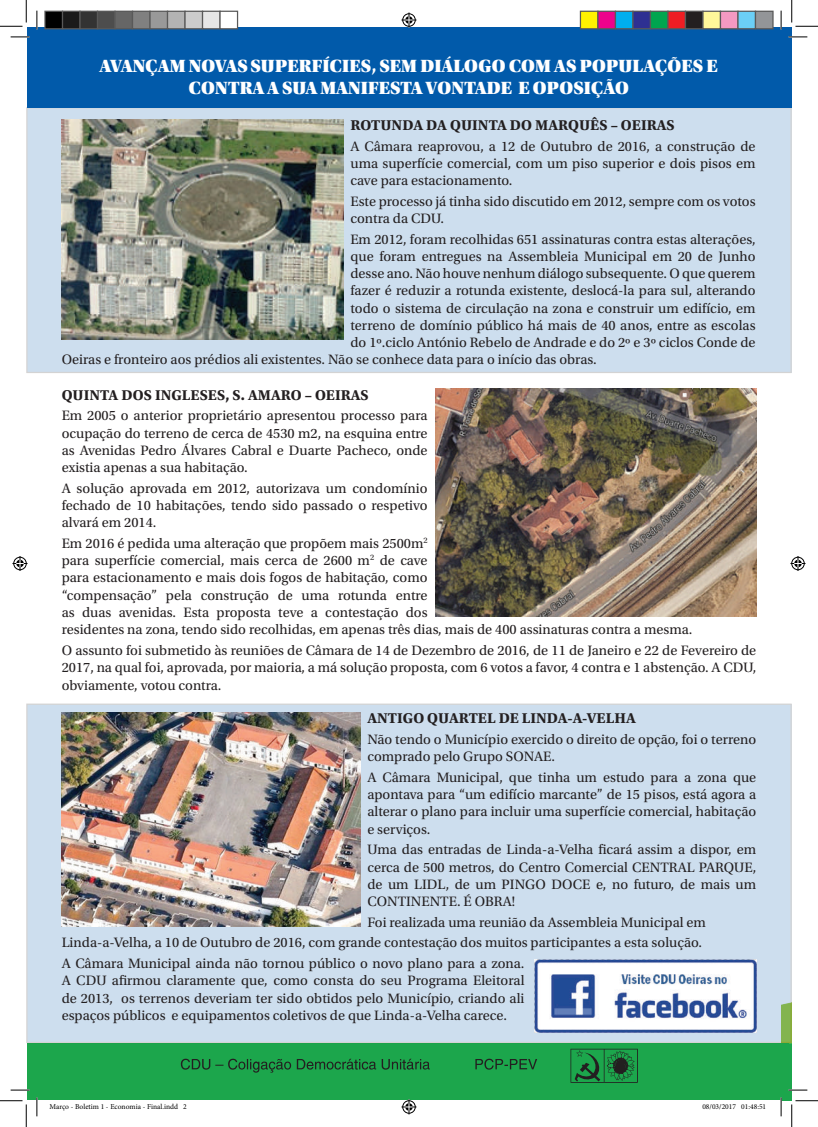
<style>
.page{position:relative;width:818px;height:1127px;background:#fff}
.page>*{position:absolute;margin:0;border:0;box-sizing:border-box;transform-origin:0 0}
.t1{font:18.75px/22.4px "Utopia Std Black Headline";letter-spacing:.01em;color:#fff;text-align:center}
.t2{font:15px "Utopia Std Bold Capt";color:#231f20}
.t3{font:14.38px/17.2px "Utopia Std";color:#231f20;text-align:justify}
.t4{font:7.5px "Minion Pro";color:#000}
</style>
<div class="page">
<img style="left:781px;top:1042px;width:11px;height:58px">
<div style="left:27px;top:1043px;width:761px;height:56px;background:#1ca64c"></div>
<hr style="left:180px;top:1097px;width:458px;height:1px;background:#231f20">
<svg style="left:570px;top:1048px;width:68px;height:34px"></svg>
<div style="left:27px;top:704px;width:764px;height:338px;background:#cddeee"></div>
<div style="left:27px;top:108px;width:764px;height:264px;background:#cddeee"></div>
<div style="left:27px;top:27px;width:764px;height:80px;background:#015aaa"></div>
<img style="left:62px;top:119px;width:281px;height:220px">
<img style="left:535px;top:959px;width:221px;height:73px">
<img style="left:62px;top:712px;width:298px;height:214px">
<img style="left:436px;top:388px;width:320px;height:228px">
<svg style="left:11px;top:36px;width:18px;height:2px"></svg>
<svg style="left:788px;top:36px;width:19px;height:2px"></svg>
<svg style="left:11px;top:1089px;width:18px;height:1px"></svg>
<svg style="left:788px;top:1088px;width:19px;height:2px"></svg>
<svg style="left:36px;top:11px;width:2px;height:18px"></svg>
<svg style="left:36px;top:1097px;width:2px;height:18px"></svg>
<svg style="left:780px;top:11px;width:2px;height:18px"></svg>
<svg style="left:780px;top:1097px;width:2px;height:18px"></svg>
<svg style="left:0;top:0;width:27px;height:27px"></svg>
<svg style="left:0;top:1100px;width:27px;height:26px"></svg>
<svg style="left:791px;top:0;width:27px;height:27px"></svg>
<svg style="left:791px;top:1100px;width:27px;height:26px"></svg>
<svg style="left:401px;top:13px;width:15px;height:15px"></svg>
<svg style="left:13px;top:556px;width:15px;height:15px"></svg>
<svg style="left:790px;top:556px;width:15px;height:15px"></svg>
<div style="left:45px;top:11px;width:18px;height:18px;background:#000"></div>
<div style="left:44px;top:11px;width:19px;height:18px;border:1px solid #595959"></div>
<div style="left:63px;top:11px;width:17px;height:18px;background:#1a1a1a"></div>
<div style="left:62px;top:11px;width:19px;height:18px;border:1px solid #595959"></div>
<div style="left:80px;top:11px;width:18px;height:18px;background:#333"></div>
<div style="left:79px;top:11px;width:19px;height:18px;border:1px solid #595959"></div>
<div style="left:98px;top:11px;width:17px;height:18px;background:#4d4d4d"></div>
<div style="left:97px;top:11px;width:19px;height:18px;border:1px solid #595959"></div>
<div style="left:115px;top:11px;width:18px;height:18px;background:#666"></div>
<div style="left:114px;top:11px;width:19px;height:18px;border:1px solid #595959"></div>
<div style="left:133px;top:11px;width:17px;height:18px;background:#808080"></div>
<div style="left:132px;top:11px;width:19px;height:18px;border:1px solid #595959"></div>
<div style="left:150px;top:11px;width:18px;height:18px;background:#999"></div>
<div style="left:149px;top:11px;width:19px;height:18px;border:1px solid #595959"></div>
<div style="left:168px;top:11px;width:17px;height:18px;background:#b3b3b3"></div>
<div style="left:167px;top:11px;width:19px;height:18px;border:1px solid #595959"></div>
<div style="left:185px;top:11px;width:18px;height:18px;background:#ccc"></div>
<div style="left:184px;top:11px;width:19px;height:18px;border:1px solid #595959"></div>
<div style="left:203px;top:11px;width:17px;height:18px;background:#e6e6e6"></div>
<div style="left:202px;top:11px;width:19px;height:18px;border:1px solid #595959"></div>
<div style="left:219px;top:11px;width:19px;height:18px;border:1px solid #595959"></div>
<div style="left:580px;top:11px;width:18px;height:18px;background:#fff101"></div>
<div style="left:580px;top:11px;width:18px;height:18px;border:1px solid #595959"></div>
<div style="left:598px;top:11px;width:17px;height:18px;background:#ed028c"></div>
<div style="left:597px;top:11px;width:19px;height:18px;border:1px solid #595959"></div>
<div style="left:615px;top:11px;width:18px;height:18px;background:#00aeef"></div>
<div style="left:615px;top:11px;width:18px;height:18px;border:1px solid #595959"></div>
<div style="left:633px;top:11px;width:17px;height:18px;background:#2e3092"></div>
<div style="left:632px;top:11px;width:19px;height:18px;border:1px solid #595959"></div>
<div style="left:650px;top:11px;width:18px;height:18px;background:#00a54f"></div>
<div style="left:650px;top:11px;width:18px;height:18px;border:1px solid #595959"></div>
<div style="left:668px;top:11px;width:17px;height:18px;background:#ee1d23"></div>
<div style="left:667px;top:11px;width:19px;height:18px;border:1px solid #595959"></div>
<div style="left:685px;top:11px;width:18px;height:18px;background:#231f20"></div>
<div style="left:685px;top:11px;width:18px;height:18px;border:1px solid #595959"></div>
<div style="left:703px;top:11px;width:17px;height:18px;background:#fff79a"></div>
<div style="left:702px;top:11px;width:19px;height:18px;border:1px solid #595959"></div>
<div style="left:720px;top:11px;width:18px;height:18px;background:#f499c2"></div>
<div style="left:720px;top:11px;width:18px;height:18px;border:1px solid #595959"></div>
<div style="left:738px;top:11px;width:17px;height:18px;background:#6bcff6"></div>
<div style="left:737px;top:11px;width:19px;height:18px;border:1px solid #595959"></div>
<div style="left:755px;top:11px;width:18px;height:18px;background:#939598"></div>
<div style="left:755px;top:11px;width:18px;height:18px;border:1px solid #595959"></div>
<svg style="left:49px;top:1058px;width:488px;height:57px"></svg>
<h1 class="t1" style="left:100px;top:55px;width:619px">AVANÇAM NOVAS SUPERFÍCIES, SEM DIÁLOGO COM AS POPULAÇÕES E<br>CONTRA A SUA MANIFESTA VONTADE E OPOSIÇÃO</h1>
<p class="t2" style="left:350px;top:116px;width:326px">ROTUNDA DA QUINTA DO MARQUÊS – OEIRAS</p>
<p class="t3" style="left:350px;top:138px;width:407px">A Câmara reaprovou, a 12 de Outubro de 2016, a construção de uma superfície comercial, com um piso superior e dois pisos em cave para estacionamento.</p>
<p class="t3" style="left:350px;top:193px;width:407px">Este processo já tinha sido discutido em 2012, sempre com os votos contra da CDU.</p>
<p class="t3" style="left:350px;top:231px;width:407px">Em 2012, foram recolhidas 651 assinaturas contra estas alterações,</p>
<p class="t3" style="left:350px;top:248px;width:406px">que foram entregues na Assembleia Municipal em 20 de Junho</p>
<p class="t3" style="left:350px;top:265px;width:407px">desse ano. Não houve nenhum diálogo subsequente. O que querem</p>
<p class="t3" style="left:350px;top:282px;width:407px">fazer é reduzir a rotunda existente, deslocá-la para sul, alterando</p>
<p class="t3" style="left:350px;top:299px;width:407px">todo o sistema de circulação na zona e construir um edifício, em</p>
<p class="t3" style="left:350px;top:317px;width:407px">terreno de domínio público há mais de 40 anos, entre as escolas</p>
<p class="t3" style="left:350px;top:334px;width:406px">do 1º.ciclo António Rebelo de Andrade e do 2º e 3º ciclos Conde de</p>
<p class="t3" style="left:62px;top:351px;width:537px">Oeiras e fronteiro aos prédios ali existentes. Não se conhece data para o início das obras.</p>
<p class="t2" style="left:62px;top:386px;width:308px">QUINTA DOS INGLESES, S. AMARO – OEIRAS</p>
<p class="t3" style="left:62px;top:407px;width:367px">Em 2005 o anterior proprietário apresentou processo para ocupação do terreno de cerca de 4530 m2, na esquina entre as Avenidas Pedro Álvares Cabral e Duarte Pacheco, onde existia apenas a sua habitação.</p>
<p class="t3" style="left:62px;top:479px;width:367px">A solução aprovada em 2012, autorizava um condomínio fechado de 10 habitações, tendo sido passado o respetivo alvará em 2014.</p>
<p class="t3" style="left:62px;top:534px;width:632px;text-align:left">Em 2016 é pedida uma alteração que propõem mais 2500m<sup>2<br></sup>para superfície comercial, mais cerca de 2600 m<sup>2</sup> de cave<br>para estacionamento e mais dois fogos de habitação, como<br>“compensação” pela construção de uma rotunda entre<br>as duas avenidas. Esta proposta teve a contestação dos<br>residentes na zona, tendo sido recolhidas, em apenas três dias, mais de 400 assinaturas contra a mesma.</p>
<p class="t3" style="left:62px;top:641px;width:696px;line-height:17.6px">O assunto foi submetido às reuniões de Câmara de 14 de Dezembro de 2016, de 11 de Janeiro e 22 de Fevereiro de 2017, na qual foi, aprovada, por maioria, a má solução proposta, com 6 votos a favor, 4 contra e 1 abstenção. A CDU, obviamente, votou contra.</p>
<p class="t2" style="left:367px;top:709px;width:270px">ANTIGO QUARTEL DE LINDA-A-VELHA</p>
<p class="t3" style="left:367px;top:730px;width:390px">Não tendo o Município exercido o direito de opção, foi o terreno comprado pelo Grupo SONAE.</p>
<p class="t3" style="left:367px;top:768px;width:390px">A Câmara Municipal, que tinha um estudo para a zona que apontava para “um edifício marcante” de 15 pisos, está agora a alterar o plano para incluir uma superfície comercial, habitação e serviços.</p>
<p class="t3" style="left:367px;top:841px;width:390px">Uma das entradas de Linda-a-Velha ficará assim a dispor, em cerca de 500 metros, do Centro Comercial CENTRAL PARQUE, de um LIDL, de um PINGO DOCE e, no futuro, de mais um CONTINENTE. É OBRA!</p>
<p class="t3" style="left:62px;top:911px;width:646px;line-height:20.8px;text-align:left;text-indent:306px">Foi realizada uma reunião da Assembleia Municipal em<br>Linda-a-Velha, a 10 de Outubro de 2016, com grande contestação dos muitos participantes a esta solução.<br>A Câmara Municipal ainda não tornou público o novo plano para a zona.</p>
<p class="t3" style="left:62px;top:972px;width:464px">A CDU afirmou claramente que, como consta do seu Programa Eleitoral de 2013, os terrenos deveriam ter sido obtidos pelo Município, criando ali espaços públicos e equipamentos coletivos de que Linda-a-Velha carece.</p>
<p class="t4" style="left:49px;top:1101px;width:139px">Março - Boletim 1 - Economia - Final.indd 2</p>
<p class="t4" style="left:702px;top:1101px;width:65px">08/03/2017 01:48:51</p>
</div>
